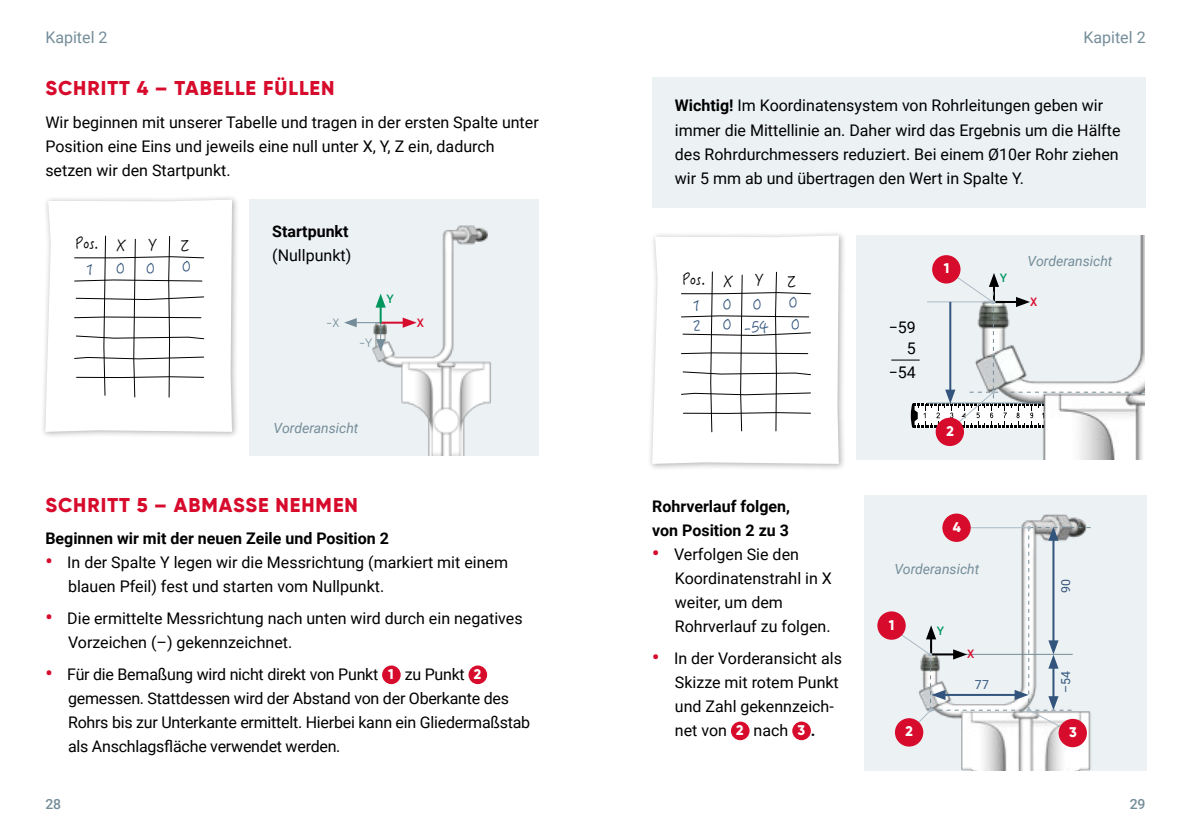
<style>
.page{position:relative;width:1191px;height:840px;background:#fff}
.page>*{position:absolute;margin:0;border:0;box-sizing:border-box;transform-origin:0 0}
.t1{font:800 20px "Gilroy";letter-spacing:.05em;color:#d70b2c}
.t2{font:16px/24px "Roboto";color:#000}
.t3{font:700 16px/24px "Roboto";color:#000}
.t4{font:16px "Roboto";color:#748d99}
.t5{font:16px "Hanzi Pen TC W3";letter-spacing:-.025em;color:#000}
.t6{font:16px/19.8px "Hanzi Pen TC W3";color:#33557d}
.t7{font:italic 14px "Roboto";color:#748d99}
.t8{font:800 14px "Gilroy";color:#fff}
.t9{font:500 14px "Roboto";color:#748d99}
.t10{font:12.4px "Roboto";color:#33557d}
.t11{font:12px "Gilroy";color:#748d99}
.t12{font:600 12px "Gilroy";color:#00965e}
.t13{font:600 12px "Gilroy";color:#d70b2c}
.s1{font-weight:700;font-size:20px;color:#d70b2c}
.s2{font-family:"Gilroy";font-weight:800;font-size:14px;color:#fff}
.s3{font-weight:700}
</style>
<div class="page">
<img style="left:249px;top:199px;width:290px;height:256px">
<div style="left:40px;top:195px;width:199px;height:244px;background:#000;opacity:.3"></div>
<svg style="left:45px;top:199px;width:187px;height:232px"></svg>
<svg style="left:74px;top:235px;width:130px;height:162px"></svg>
<div style="left:382px;top:665px;width:19px;height:18px;background:#d70b2c;border-radius:50%"></div>
<div style="left:468px;top:665px;width:19px;height:18px;background:#d70b2c;border-radius:50%"></div>
<div style="left:652px;top:77px;width:493px;height:130px;background:#ecf1f4"></div>
<div style="left:647px;top:231px;width:199px;height:239px;background:#000;opacity:.3"></div>
<svg style="left:652px;top:235px;width:187px;height:228px"></svg>
<svg style="left:681px;top:271px;width:130px;height:161px"></svg>
<img style="left:856px;top:235px;width:288px;height:224px">
<div style="left:935px;top:417px;width:29px;height:29px;background:#d70b2c;border-radius:50%"></div>
<svg style="left:891px;top:268px;width:254px;height:166px"></svg>
<div style="left:932px;top:255px;width:28px;height:28px;background:#d70b2c;border-radius:50%"></div>
<div style="left:864px;top:495px;width:282px;height:275px;background:#ecf1f4"></div>
<img style="left:918px;top:514px;width:173px;height:256px">
<div style="left:942px;top:513px;width:28px;height:28px;background:#d70b2c;border-radius:50%"></div>
<div style="left:895px;top:717px;width:28px;height:29px;background:#d70b2c;border-radius:50%"></div>
<div style="left:1058px;top:718px;width:29px;height:28px;background:#d70b2c;border-radius:50%"></div>
<svg style="left:882px;top:525px;width:208px;height:215px"></svg>
<div style="left:877px;top:611px;width:28px;height:28px;background:#d70b2c;border-radius:50%"></div>
<div style="left:731px;top:721px;width:18px;height:18px;background:#d70b2c;border-radius:50%"></div>
<div style="left:792px;top:721px;width:19px;height:18px;background:#d70b2c;border-radius:50%"></div>
<hr style="left:381px;top:321px;width:25px;height:2px;background:#d70b2c">
<svg style="left:403px;top:317px;width:14px;height:10px"></svg>
<svg style="left:344px;top:293px;width:42px;height:58px;background:#d2dedf"></svg>
<p class="t4" style="left:45px;top:26px;width:64px">Kapitel 2</p>
<p class="t4" style="left:1083px;top:26px;width:64px">Kapitel 2</p>
<p class="t1" style="left:45px;top:76px;width:291px">SCHRITT 4 – TABELLE FÜLLEN</p>
<p class="t2" style="left:45px;top:109px;width:495px">Wir beginnen mit unserer Tabelle und tragen in der ersten Spalte unter<br>Position eine Eins und jeweils eine null unter X, Y, Z ein, dadurch setzen wir den Startpunkt.</p>
<p class="t5" style="left:76px;top:233px;width:52px">Pos. X</p>
<p class="t5" style="left:148px;top:234px;width:11px">Y</p>
<p class="t5" style="left:181px;top:235px;width:10px">Z</p>
<p class="t6" style="left:85px;top:259px;width:11px">1</p>
<p class="t6" style="left:116px;top:258px;width:11px">0</p>
<p class="t6" style="left:146px;top:258px;width:11px">0</p>
<p class="t6" style="left:182px;top:255px;width:11px">0</p>
<p class="t3" style="left:272px;top:218px;width:78px">Startpunkt</p>
<p class="t2" style="left:272px;top:242px;width:81px">(Nullpunkt)</p>
<p class="t12" style="left:386px;top:291px;width:9px">Y</p>
<p class="t11" style="left:326px;top:315px;width:15px">-X</p>
<p class="t13" style="left:417px;top:315px;width:9px">X</p>
<p class="t11" style="left:359px;top:335px;width:15px">-Y</p>
<p class="t7" style="left:274px;top:417px;width:86px">Vorderansicht</p>
<p class="t1" style="left:45px;top:492px;width:314px">SCHRITT 5 – ABMASSE NEHMEN</p>
<p class="t3" style="left:45px;top:525px;width:345px">Beginnen wir mit der neuen Zeile und Position 2</p>
<p class="t2" style="left:68px;top:549px;width:441px;text-indent:-23px"><span class="s1">•</span> In der Spalte Y legen wir die Messrichtung (markiert mit einem blauen Pfeil) fest und starten vom Nullpunkt.</p>
<p class="t2" style="left:68px;top:605px;width:456px;text-indent:-23px"><span class="s1">•</span> Die ermittelte Messrichtung nach unten wird durch ein negatives<br>Vorzeichen (–) gekennzeichnet.</p>
<p class="t2" style="left:68px;top:661px;width:464px;text-indent:-23px"><span class="s1">•</span> Für die Bemaßung wird nicht direkt von Punkt <span class="s2">1</span> zu Punkt <span class="s2">2 </span>gemessen. Stattdessen wird der Abstand von der Oberkante des Rohrs bis zur Unterkante ermittelt. Hierbei kann ein Gliedermaßstab als Anschlagsfläche verwendet werden.</p>
<p class="t2" style="left:675px;top:93px;width:447px"><span class="s3">Wichtig!</span> Im Koordinatensystem von Rohrleitungen geben wir immer die Mittellinie an. Daher wird das Ergebnis um die Hälfte des Rohrdurchmessers reduziert. Bei einem Ø10er Rohr ziehen wir 5 mm ab und übertragen den Wert in Spalte Y.</p>
<p class="t5" style="left:682px;top:268px;width:52px">Pos. X</p>
<p class="t5" style="left:755px;top:270px;width:11px">Y</p>
<p class="t5" style="left:787px;top:271px;width:10px">Z</p>
<p class="t6" style="left:692px;top:295px;width:11px">1<br>2</p>
<p class="t6" style="left:722px;top:293px;width:11px">0<br>0</p>
<p class="t6" style="left:744px;top:292px;width:26px;line-height:22.6px;text-align:center">0 -54</p>
<p class="t6" style="left:788px;top:290px;width:13px;line-height:21.8px">0<br>0</p>
<p class="t3" style="left:652px;top:493px;width:139px">Rohrverlauf folgen, von Position 2 zu 3</p>
<p class="t2" style="left:675px;top:541px;width:158px;text-indent:-23px"><span class="s1">•</span> Verfolgen Sie den<br>Koordinatenstrahl in X weiter, um dem<br>Rohrverlauf zu folgen.</p>
<p class="t2" style="left:675px;top:645px;width:168px;text-indent:-23px"><span class="s1">•</span> In der Vorderansicht als<br>Skizze mit rotem Punkt und Zahl gekennzeich&shy;net von <span class="s2">2</span> nach <span class="s2">3</span> <span class="s3">.</span></p>
<p class="t2" style="left:888px;top:317px;width:29px;line-height:20px;text-align:right">−59<br>5</p>
<p class="t2" style="left:888px;top:359px;width:29px">−54</p>
<p class="t8" style="left:943px;top:259px;width:7px">1</p>
<p class="t8" style="left:946px;top:422px;width:9px">2</p>
<p class="t12" style="left:999px;top:270px;width:9px">Y</p>
<p class="t7" style="left:1027px;top:251px;width:86px">Vorderansicht</p>
<p class="t13" style="left:1030px;top:294px;width:9px">X</p>
<p class="t8" style="left:952px;top:517px;width:10px">4</p>
<p class="t7" style="left:894px;top:558px;width:86px">Vorderansicht</p>
<p class="t8" style="left:889px;top:615px;width:7px">1</p>
<p class="t12" style="left:936px;top:622px;width:9px">Y</p>
<p class="t13" style="left:967px;top:646px;width:9px">X</p>
<p class="t10" style="left:975px;top:675px;width:16px">77</p>
<p class="t10" style="left:1057px;top:592px;width:16px;rotate:-90deg">90</p>
<p class="t10" style="left:1057px;top:693px;width:24px;rotate:-90deg">–54</p>
<p class="t8" style="left:905px;top:722px;width:9px">2</p>
<p class="t8" style="left:1069px;top:723px;width:9px">3</p>
<p class="t9" style="left:45px;top:793px;width:17px">28</p>
<p class="t9" style="left:1129px;top:793px;width:17px">29</p>
</div>
